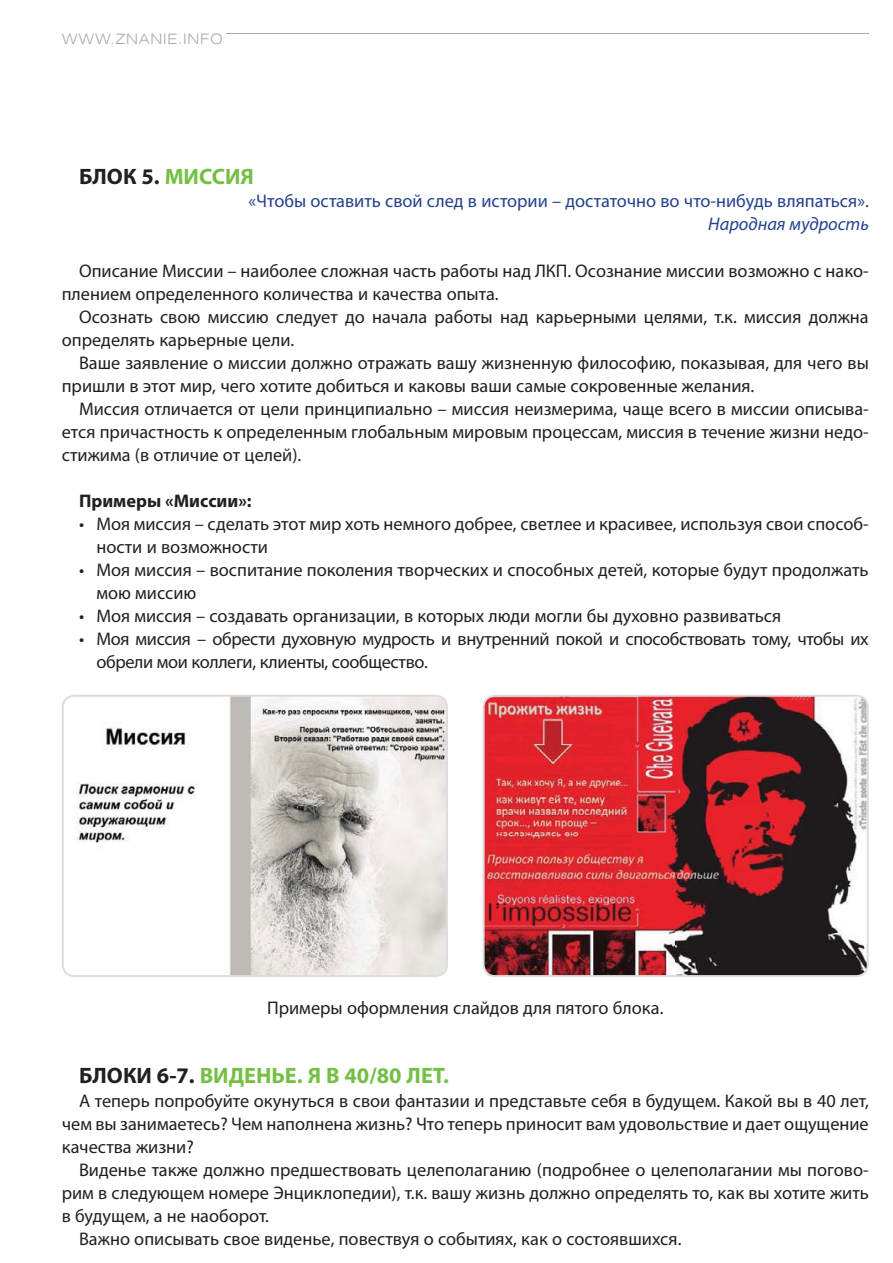
<style>
.page{position:relative;width:893px;height:1263px;background:#fff}
.page>*{position:absolute;margin:0;border:0;box-sizing:border-box;transform-origin:0 0}
.t1{font:700 22.35px "Myriad Pro";color:#74c044}
.t2{font:700 22.35px "Myriad Pro";color:#231f20}
.t3{font:18.3px/23.1px "Myriad Pro";color:#231f20}
.t4{font:18.3px/23.1px "Myriad Pro";letter-spacing:-.02em;color:#231f20}
.t5{font:18.3px "Myriad Pro";color:#23418d}
.t6{font:italic 18.3px "Myriad Pro";color:#23418d}
.t7{font:700 18.3px "Myriad Pro";color:#231f20}
.t8{font:300 14.25px "Helios Ext";letter-spacing:.05em;color:#a8a9ac}
.s1{color:#74c044}
.s2{color:#231f20}
</style>
<div class="page">
<hr style="left:226px;top:33px;width:643px;height:1px;background:#a8a9ac">
<svg style="left:62px;top:695px;width:386px;height:282px"></svg>
<img style="left:482px;top:695px;width:387px;height:282px">
<p class="t8" style="left:62px;top:33px;width:162px">WWW.ZNANIE.INFO</p>
<p class="t2" style="left:79px;top:164px;width:176px">БЛОК 5. <span class="s1">МИССИЯ</span></p>
<p class="t5" style="left:249px;top:190px;width:622px">«Чтобы оставить свой след в истории – достаточно во что-нибудь вляпаться».</p>
<p class="t6" style="left:708px;top:213px;width:162px">Народная мудрость</p>
<p class="t3" style="left:62px;top:259px;width:808px;text-indent:17px">Описание Миссии – наиболее сложная часть работы над ЛКП. Осознание миссии возможно с нако&shy;плением определенного количества и качества опыта.</p>
<p class="t3" style="left:62px;top:305px;width:808px;text-indent:17px">Осознать свою миссию следует до начала работы над карьерными целями, т.к. миссия должна определять карьерные цели.</p>
<p class="t3" style="left:62px;top:351px;width:808px;text-indent:17px">Ваше заявление о миссии должно отражать вашу жизненную философию, показывая, для чего вы пришли в этот мир, чего хотите добиться и каковы ваши самые сокровенные желания.</p>
<p class="t3" style="left:62px;top:397px;width:808px;text-align:justify;text-indent:17px">Миссия отличается от цели принципиально – миссия неизмерима, чаще всего в миссии описыва&shy;ется причастность к определенным глобальным мировым процессам, миссия в течение жизни недо&shy;стижима (в отличие от целей).</p>
<p class="t7" style="left:79px;top:490px;width:174px">Примеры «Миссии»:</p>
<p class="t3" style="left:96px;top:512px;width:774px;text-indent:-17px">• Моя миссия – сделать этот мир хоть немного добрее, светлее и красивее, используя свои способ&shy;ности и возможности</p>
<p class="t3" style="left:96px;top:558px;width:774px;text-indent:-17px">• Моя миссия – воспитание поколения творческих и способных детей, которые будут продолжать мою миссию</p>
<p class="t3" style="left:79px;top:605px;width:704px">• Моя миссия – создавать организации, в которых люди могли бы духовно развиваться</p>
<p class="t4" style="left:96px;top:628px;width:774px;text-indent:-17px">• Моя миссия – обрести духовную мудрость и внутренний покой и способствовать тому, чтобы их обрели мои коллеги, клиенты, сообщество.</p>
<p class="t3" style="left:267px;top:996px;width:398px">Примеры оформления слайдов для пятого блока.</p>
<p class="t1" style="left:79px;top:1063px;width:371px"><span class="s2">БЛОКИ 6-7.</span> ВИДЕНЬЕ. Я В 40/80 ЛЕТ.</p>
<p class="t3" style="left:62px;top:1089px;width:808px;text-align:justify;text-indent:17px">А теперь попробуйте окунуться в свои фантазии и представьте себя в будущем. Какой вы в 40 лет, чем вы занимаетесь? Чем наполнена жизнь? Что теперь приносит вам удовольствие и дает ощущение качества жизни?</p>
<p class="t3" style="left:79px;top:1158px;width:791px">Виденье также должно предшествовать целеполаганию (подробнее о целеполагании мы погово-</p>
<p class="t3" style="left:62px;top:1181px;width:808px">рим в следующем номере Энциклопедии), т.к. вашу жизнь должно определять то, как вы хотите жить</p>
<p class="t3" style="left:62px;top:1204px;width:209px">в будущем, а не наоборот.</p>
<p class="t3" style="left:79px;top:1227px;width:604px">Важно описывать свое виденье, повествуя о событиях, как о состоявшихся.</p>
</div>
